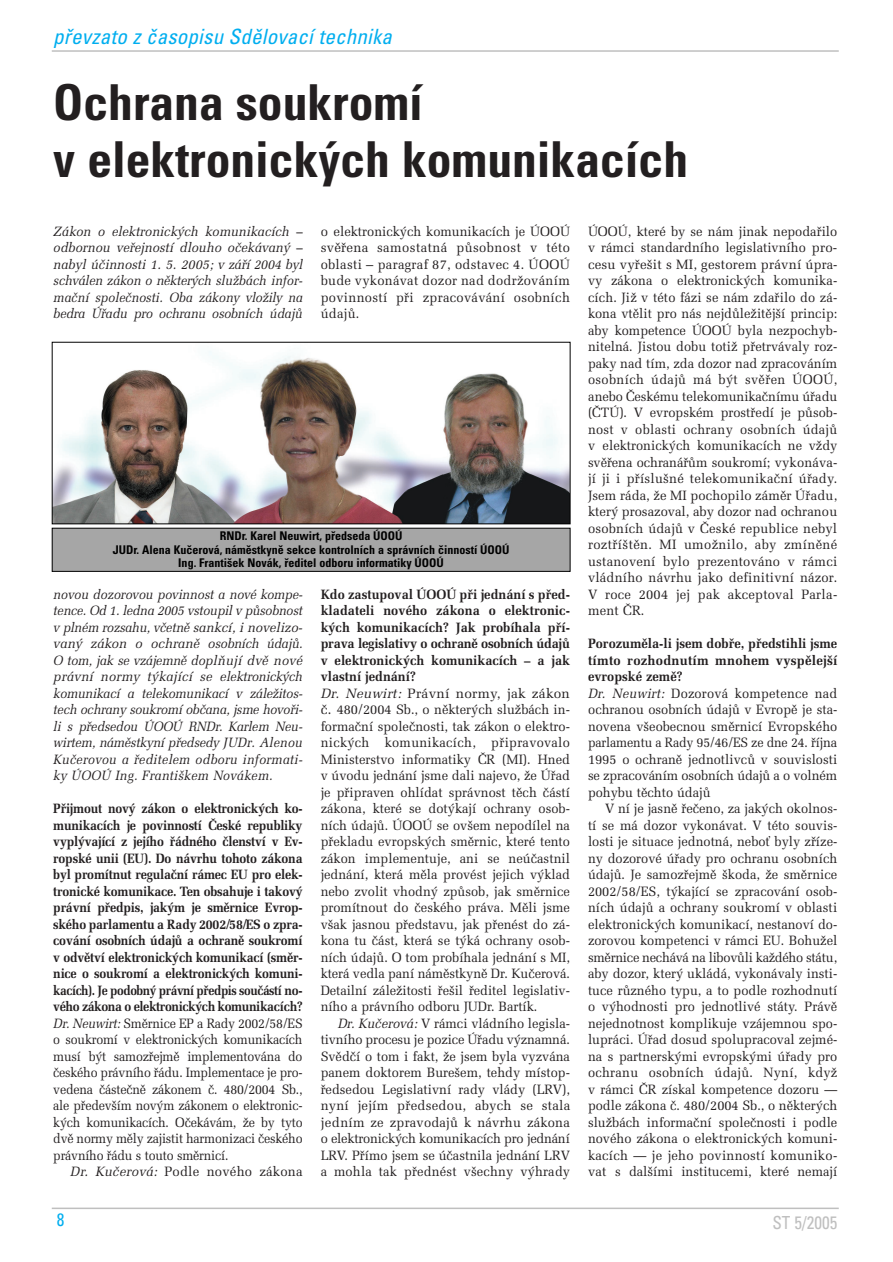
<style>
.page{position:relative;width:893px;height:1262px;background:#fff}
.page>*{position:absolute;margin:0;border:0;box-sizing:border-box;transform-origin:0 0}
.t1{font:700 condensed 49.5px/57px "Univers CE";color:#231f20}
.t2{font:italic condensed 21px "Univers CE";color:#00aeef}
.t3{font:condensed 18px "Univers CE";color:#bfbfbf;scale:.95 1}
.t4{font:condensed 18px "Univers CE";color:#00aeef;scale:.95 1}
.t5{font:13.5px/16.5px "Melior CE";color:#231f20;text-align:justify;scale:.95 1}
.t6{font:13.5px/16.5px "Melior CE";color:#231f20;text-align:justify}
.t7{font:700 13.5px/16.5px "Melior CE";letter-spacing:-.035em;color:#231f20;text-align:justify;scale:.92 1}
.t8{font:italic 13.5px/16.5px "Melior CE";letter-spacing:.01em;color:#231f20;text-align:justify;scale:.93 1}
.t9{font:italic 13.5px/16.5px "Melior CE";letter-spacing:.01em;color:#231f20;text-align:justify;scale:.95 1}
.t10{font:700 condensed 12px/13.5px "Univers CE";color:#000;text-align:center}
.s1{font-weight:400;font-style:italic}
.s2{font-weight:400}
.s3{font-style:italic}
.s4{font-weight:700}
</style>
<div class="page">
<hr style="left:52px;top:50px;width:786px;height:2px;background:#bfbfbf">
<hr style="left:52px;top:1207px;width:786px;height:2px;background:#bfbfbf">
<img style="left:54px;top:351px;width:514px;height:171px">
<div style="left:52px;top:342px;width:518px;height:182px;border:1px solid #000"></div>
<div style="left:53px;top:528px;width:516px;height:43px;background:#a6a6a6"></div>
<div style="left:52px;top:528px;width:518px;height:44px;border:1px solid #000"></div>
<h2 class="t2" style="left:53px;top:29px;width:344px">převzato z časopisu Sdělovací technika</h2>
<h1 class="t1" style="left:53px;top:79px;width:636px">Ochrana soukromí<br>v elektronických komunikacích</h1>
<p class="t9" style="left:53px;top:224px;width:264px">Zákon o elektronick˘ch komunikacích – odbornou vefiejností dlouho oãekávan˘ – nabyl úãinnosti 1. 5. 2005; v záfií 2004 byl schválen zákon o nûkter˘ch sluÏbách infor&shy;maãní spoleãnosti. Oba zákony vloÏily na bedra Úfiadu pro ochranu osobních údajÛ</p>
<p class="t6" style="left:320px;top:224px;width:251px">o elektronick˘ch komunikacích je ÚOOÚ svûfiena samostatná pÛsobnost v této oblasti – paragraf 87, odstavec 4. ÚOOÚ bude vykonávat dozor nad dodrÏováním povinností pfii zpracovávání osobních údajÛ.</p>
<p class="t10" style="left:113px;top:530px;width:398px">RNDr. Karel Neuwirt, předseda ÚOOÚ<br>JUDr. Alena Kučerová, náměstkyně sekce kontrolních a správních činností ÚOOÚ<br>Ing. František Novák, ředitel odboru informatiky ÚOOÚ</p>
<p class="t8" style="left:53px;top:587px;width:269px">novou dozorovou povinnost a nové kompe&shy;tence. Od 1. ledna 2005 vstoupil v pÛsobnost v plném rozsahu, vãetnû sankcí, i novelizo&shy;van˘ zákon o ochranû osobních údajÛ.<br>O tom, jak se vzájemnû doplÀují dvû nové právní normy t˘kající se elektronick˘ch komunikací a telekomunikací v záleÏitos&shy;tech ochrany soukromí obãana, jsme hovofii&shy;li s pfiedsedou ÚOOÚ RNDr. Karlem Neu&shy;wirtem, námûstkyní pfiedsedy JUDr. Alenou Kuãerovou a fieditelem odboru informati&shy;ky ÚOOÚ Ing. Franti‰kem Novákem.</p>
<p class="t7" style="left:53px;top:801px;width:272px">Pfiijmout nov˘ zákon o elektronick˘ch ko&shy;munikacích je povinností âeské republiky vypl˘vající z jejího fiádného ãlenství v Ev&shy;ropské unii (EU). Do návrhu tohoto zákona byl promítnut regulaãní rámec EU pro elek&shy;tronické komunikace. Ten obsahuje i takov˘ právní pfiedpis, jak˘m je smûrnice Evrop&shy;ského parlamentu a Rady 2002/58/ES o zpra&shy;cování osobních údajÛ a ochranû soukromí v odvûtví elektronick˘ch komunikací (smûr&shy;nice o soukromí a elektronick˘ch komuni&shy;kacích). Je podobn˘ právní pfiedpis souãástí no&shy;vého zákona o elektronick˘ch komunikacích?<br><span class="s1">Dr. Neuwirt:</span> <span class="s2">Smûrnice EP a Rady 2002/58/ES o soukromí v elektronick˘ch komunikacích musí b˘t samozfiejmû implementována do ãeského právního fiádu. Implementace je pro&shy;vedena ãásteãnû zákonem ã. 480/2004 Sb., ale pfiedev‰ím nov˘m zákonem o elektronic&shy;k˘ch komunikacích. Oãekávám, Ïe by tyto dvû normy mûly zajistit harmonizaci ãeského právního fiádu s touto smûrnicí.</span></p>
<p class="t6" style="left:70px;top:1164px;width:234px"><span class="s3">Dr. Kuãerová:</span> Podle nového zákona</p>
<p class="t6" style="left:320px;top:587px;width:251px;text-align:left"><span class="s4">Kdo zastupoval ÚOOÚ pfii jednání s pfied&shy;kladateli nového zákona o elektronic&shy;k˘ch komunikacích? Jak probíhala pfií&shy;prava legislativy o ochranû osobních údajÛ v elektronick˘ch komunikacích – a jak vlastní jednání?<br></span><span class="s3">Dr. Neuwirt:</span> Právní normy, jak zákon ã. 480/2004 Sb., o nûkter˘ch sluÏbách in&shy;formaãní spoleãnosti, tak zákon o elektro&shy;nick˘ch komunikacích, pfiipravovalo Ministerstvo informatiky âR (MI). Hned v úvodu jednání jsme dali najevo, Ïe Úfiad je pfiipraven ohlídat správnost tûch ãástí zákona, které se dot˘kají ochrany osob&shy;ních údajÛ. ÚOOÚ se ov‰em nepodílel na pfiekladu evropsk˘ch smûrnic, které tento zákon implementuje, ani se neúãastnil jednání, která mûla provést jejich v˘klad nebo zvolit vhodn˘ zpÛsob, jak smûrnice promítnout do ãeského práva. Mûli jsme v‰ak jasnou pfiedstavu, jak pfienést do zá&shy;kona tu ãást, která se t˘ká ochrany osob&shy;ních údajÛ. O tom probíhala jednání s MI, která vedla paní námûstkynû Dr. Kuãerová.<br>Detailní záleÏitosti fie‰il fieditel legislativ&shy;ního a právního odboru JUDr. Bartík.</p>
<p class="t5" style="left:320px;top:1016px;width:264px;text-indent:17px"><span class="s3">Dr. Kuãerová:</span> V rámci vládního legisla&shy;tivního procesu je pozice Úfiadu v˘znamná.<br>Svûdãí o tom i fakt, Ïe jsem byla vyzvána panem doktorem Bure‰em, tehdy místop&shy;fiedsedou Legislativní rady vlády (LRV), nyní jejím pfiedsedou, abych se stala jedním ze zpravodajÛ k návrhu zákona o elektronick˘ch komunikacích pro jednání LRV. Pfiímo jsem se úãastnila jednání LRV a mohla tak pfiednést v‰echny v˘hrady</p>
<p class="t5" style="left:588px;top:224px;width:264px">ÚOOÚ, které by se nám jinak nepodafiilo v rámci standardního legislativního pro&shy;cesu vyfie‰it s MI, gestorem právní úpra&shy;vy zákona o elektronick˘ch komunika&shy;cích. JiÏ v této fázi se nám zdafiilo do zá&shy;kona vtûlit pro nás nejdÛleÏitûj‰í princip: aby kompetence ÚOOÚ byla nezpochyb&shy;nitelná. Jistou dobu totiÏ pfietrvávaly roz&shy;paky nad tím, zda dozor nad zpracováním osobních údajÛ má b˘t svûfien ÚOOÚ, anebo âeskému telekomunikaãnímu úfiadu (âTÚ). V evropském prostfiedí je pÛsob&shy;nost v oblasti ochrany osobních údajÛ v elektronick˘ch komunikacích ne vÏdy svûfiena ochranáfiÛm soukromí; vykonáva&shy;jí ji i pfiíslu‰né telekomunikaãní úfiady.<br>Jsem ráda, Ïe MI pochopilo zámûr Úfiadu, kter˘ prosazoval, aby dozor nad ochranou osobních údajÛ v âeské republice nebyl roztfií‰tûn. MI umoÏnilo, aby zmínûné ustanovení bylo prezentováno v rámci vládního návrhu jako definitivní názor.<br>V roce 2004 jej pak akceptoval Parla&shy;ment âR.</p>
<p class="t5" style="left:588px;top:636px;width:264px;text-align:left"><span class="s4">Porozumûla-li jsem dobfie, pfiedstihli jsme tímto rozhodnutím mnohem vyspûlej‰í evropské zemû?<br></span><span class="s3">Dr. Neuwirt:</span> Dozorová kompetence nad ochranou osobních údajÛ v Evropû je sta&shy;novena v‰eobecnou smûrnicí Evropského parlamentu a Rady 95/46/ES ze dne 24. fiíjna 1995 o ochranû jednotlivcÛ v souvislosti se zpracováním osobních údajÛ a o volném pohybu tûchto údajÛ</p>
<p class="t5" style="left:588px;top:801px;width:264px;text-indent:17px">V ní je jasnû fieãeno, za jak˘ch okolnos&shy;tí se má dozor vykonávat. V této souvis&shy;losti je situace jednotná, neboÈ byly zfiíze&shy;ny dozorové úfiady pro ochranu osobních údajÛ. Je samozfiejmû ‰koda, Ïe smûrnice 2002/58/ES, t˘kající se zpracování osob&shy;ních údajÛ a ochrany soukromí v oblasti elektronick˘ch komunikací, nestanoví do&shy;zorovou kompetenci v rámci EU. BohuÏel smûrnice nechává na libovÛli kaÏdého státu, aby dozor, kter˘ ukládá, vykonávaly insti&shy;tuce rÛzného typu, a to podle rozhodnutí o v˘hodnosti pro jednotlivé státy. Právû nejednotnost komplikuje vzájemnou spo&shy;lupráci. Úfiad dosud spolupracoval zejmé&shy;na s partnersk˘mi evropsk˘mi úfiady pro ochranu osobních údajÛ. Nyní, kdyÏ v rámci âR získal kompetence dozoru — podle zákona ã. 480/2004 Sb., o nûkter˘ch sluÏbách informaãní spoleãnosti i podle nového zákona o elektronick˘ch komuni&shy;kacích — je jeho povinností komuniko&shy;vat s dal‰ími institucemi, které nemají</p>
<h3 class="t4" style="left:57px;top:1212px;width:9px">8</h3>
<h3 class="t3" style="left:772px;top:1215px;width:70px">ST 5/2005</h3>
</div>
